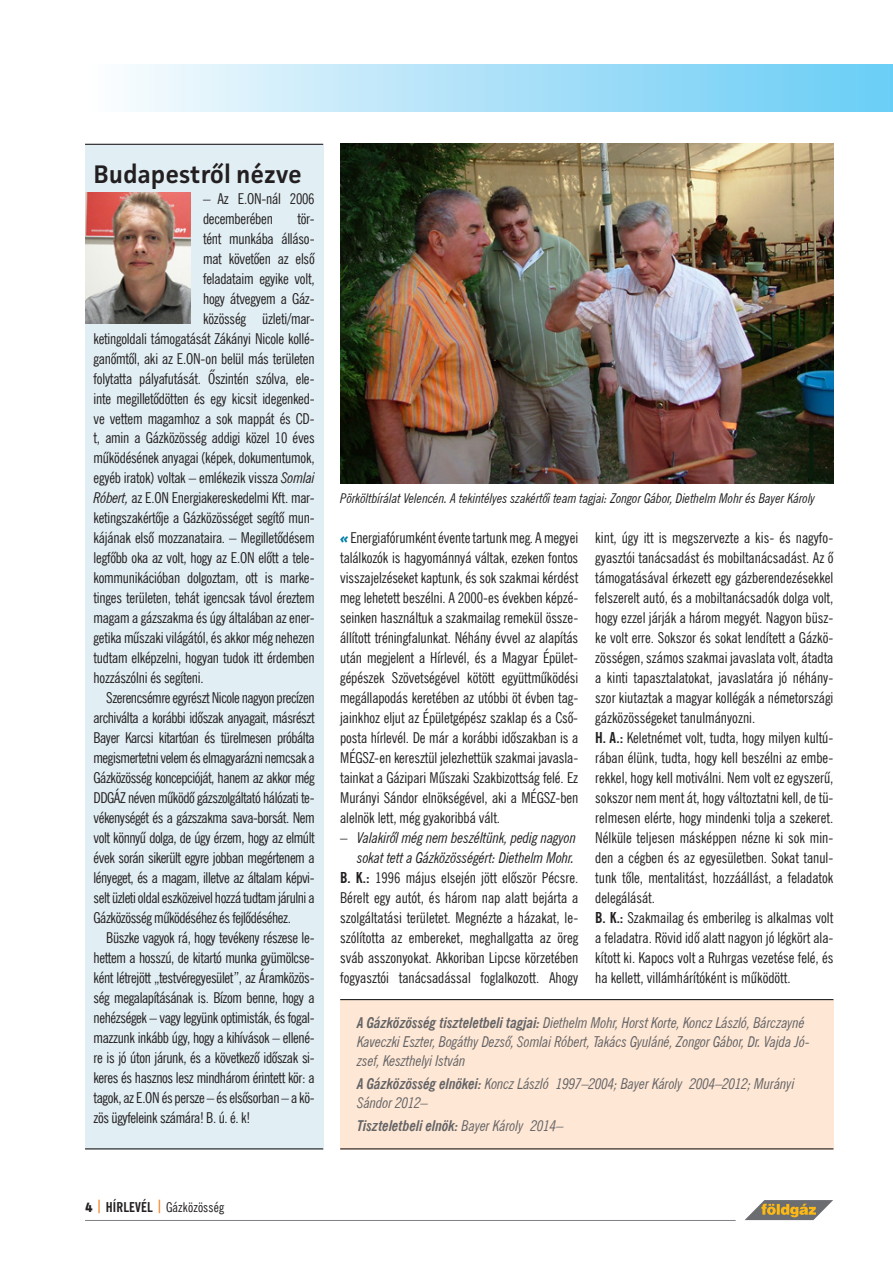
<style>
.page{position:relative;width:893px;height:1263px;background:#fff}
.page>*{position:absolute;margin:0;border:0;box-sizing:border-box;transform-origin:0 0}
.t1{font:600 25.5px "Facit";color:#231f20}
.t2{font:15px/20px "News Gothic Condensed";letter-spacing:-.015em;color:#231f20;text-align:justify}
.t3{font:italic condensed 15px/18.8px "News Gothic";letter-spacing:-.005em;color:#636366}
.t4{font:italic condensed 15px/20px "News Gothic";letter-spacing:-.005em;color:#231f20;text-align:right}
.t5{font:italic 700 condensed 15px "News Gothic";letter-spacing:-.005em;color:#636366}
.t6{font:italic condensed 13.5px "News Gothic";color:#231f20}
.t7{font:13.5px "News Gothic Condensed";letter-spacing:.01em;color:#231f20}
.s1{font-family:"News Gothic";font-style:italic;font-stretch:condensed}
.s2{font-family:"News Gothic";font-weight:700;font-stretch:condensed}
.s3{font-weight:700}
.s4{font-weight:400}
.s5{font-family:"Facit";font-weight:700;font-style:italic;font-size:13.5px;color:#007ea4}
.s6{font-family:"Facit";font-weight:700}
.s7{font-family:"News Gothic";font-weight:700;font-stretch:condensed;color:#f58220}
</style>
<div class="page">
<hr style="left:85px;top:1220px;width:651px;height:1px;background:#808285">
<svg style="left:745px;top:1200px;width:88px;height:20px"></svg>
<div style="left:85px;top:144px;width:238px;height:1005px;background:#e1eef4"></div>
<div style="left:85px;top:64px;width:808px;height:47px;background:linear-gradient(to right,#fafbfd,#66cbf5)"></div>
<div style="left:340px;top:1000px;width:493px;height:149px;background:#fee7d4"></div>
<hr style="left:340px;top:999px;width:493px;height:1px;background:#231f20">
<hr style="left:340px;top:1148px;width:493px;height:1px;background:#231f20">
<hr style="left:85px;top:1148px;width:238px;height:1px;background:#231f20">
<hr style="left:85px;top:144px;width:238px;height:1px;background:#231f20">
<img style="left:340px;top:144px;width:493px;height:339px">
<img style="left:85px;top:192px;width:105px;height:132px">
<h1 class="t1" style="left:94px;top:158px;width:210px">Budapestről nézve</h1>
<p class="t2" style="left:203px;top:188px;width:113px">– Az E.ON-nál 2006 decemberében</p>
<p class="t2" style="left:297px;top:208px;width:19px">tör-</p>
<p class="t2" style="left:203px;top:228px;width:113px">tént munkába álláso-</p>
<p class="t2" style="left:203px;top:248px;width:113px">mat követôen az elsô</p>
<p class="t2" style="left:203px;top:268px;width:113px">feladataim egyike volt,</p>
<p class="t2" style="left:203px;top:288px;width:113px">hogy átvegyem a Gáz-</p>
<p class="t2" style="left:203px;top:308px;width:113px">közösség üzleti/mar-</p>
<p class="t2" style="left:94px;top:328px;width:223px">ketingoldali támogatását Zákányi Nicole kollé-</p>
<p class="t2" style="left:94px;top:348px;width:223px">ganômtôl, aki az E.ON-on belül más területen</p>
<p class="t2" style="left:94px;top:368px;width:223px">folytatta pályafutását. Ôszintén szólva, ele-</p>
<p class="t2" style="left:94px;top:388px;width:223px">inte megilletôdötten és egy kicsit idegenked-</p>
<p class="t2" style="left:94px;top:408px;width:223px">ve vettem magamhoz a sok mappát és CD-</p>
<p class="t2" style="left:94px;top:428px;width:223px">t, amin a Gázközösség addigi közel 10 éves</p>
<p class="t2" style="left:94px;top:448px;width:223px">mûködésének anyagai (képek, dokumentumok,</p>
<p class="t2" style="left:94px;top:468px;width:223px">egyéb iratok) voltak – emlékezik vissza <span class="s1">Somlai</span></p>
<p class="t2" style="left:94px;top:488px;width:223px"><span class="s1">Róbert,</span> az E.ON Energiakereskedelmi Kft. mar-</p>
<p class="t2" style="left:94px;top:508px;width:223px">ketingszakértôje a Gázközösséget segítô mun-</p>
<p class="t2" style="left:94px;top:528px;width:223px">kájának elsô mozzanataira. – Megilletôdésem</p>
<p class="t2" style="left:94px;top:548px;width:223px">legfôbb oka az volt, hogy az E.ON elôtt a tele-</p>
<p class="t2" style="left:94px;top:568px;width:223px">kommunikációban dolgoztam, ott is marke-</p>
<p class="t2" style="left:94px;top:588px;width:223px">tinges területen, tehát igencsak távol éreztem</p>
<p class="t2" style="left:94px;top:608px;width:223px">magam a gázszakma és úgy általában az ener-</p>
<p class="t2" style="left:94px;top:628px;width:223px">getika mûszaki világától, és akkor még nehezen</p>
<p class="t2" style="left:94px;top:648px;width:223px">tudtam elképzelni, hogyan tudok itt érdemben</p>
<p class="t2" style="left:94px;top:668px;width:112px">hozzászólni és segíteni.</p>
<p class="t2" style="left:106px;top:688px;width:210px">Szerencsémre egyrészt Nicole nagyon precízen</p>
<p class="t2" style="left:94px;top:708px;width:223px">archiválta a korábbi idôszak anyagait, másrészt</p>
<p class="t2" style="left:94px;top:728px;width:223px">Bayer Karcsi kitartóan és türelmesen próbálta</p>
<p class="t2" style="left:94px;top:748px;width:223px">megismertetni velem és elmagyarázni nemcsak a</p>
<p class="t2" style="left:94px;top:768px;width:223px">Gázközösség koncepcióját, hanem az akkor még</p>
<p class="t2" style="left:94px;top:788px;width:223px">DDGÁZ néven mûködô gázszolgáltató hálózati te-</p>
<p class="t2" style="left:94px;top:808px;width:223px">vékenységét és a gázszakma sava-borsát. Nem</p>
<p class="t2" style="left:94px;top:828px;width:223px">volt könnyû dolga, de úgy érzem, hogy az elmúlt</p>
<p class="t2" style="left:94px;top:848px;width:223px">évek során sikerült egyre jobban megértenem a</p>
<p class="t2" style="left:94px;top:868px;width:223px">lényeget, és a magam, illetve az általam képvi-</p>
<p class="t2" style="left:94px;top:888px;width:223px">selt üzleti oldal eszközeivel hozzá tudtam járulni a</p>
<p class="t2" style="left:94px;top:908px;width:199px">Gázközösség mûködéséhez és fejlôdéséhez.</p>
<p class="t2" style="left:106px;top:928px;width:210px">Büszke vagyok rá, hogy tevékeny részese le-</p>
<p class="t2" style="left:94px;top:947px;width:223px">hettem a hosszú, de kitartó munka gyümölcse-</p>
<p class="t2" style="left:94px;top:967px;width:223px">ként létrejött „testvéregyesület”, az Áramközös-</p>
<p class="t2" style="left:94px;top:987px;width:223px">ség megalapításának is. Bízom benne, hogy a</p>
<p class="t2" style="left:94px;top:1007px;width:223px">nehézségek – vagy legyünk optimisták, és fogal-</p>
<p class="t2" style="left:94px;top:1027px;width:223px">mazzunk inkább úgy, hogy a kihívások – ellené-</p>
<p class="t2" style="left:94px;top:1047px;width:223px">re is jó úton járunk, és a következô idôszak si-</p>
<p class="t2" style="left:94px;top:1067px;width:223px">keres és hasznos lesz mindhárom érintett kör: a</p>
<p class="t2" style="left:94px;top:1087px;width:223px">tagok, az E.ON és persze – és elsôsorban – a kö-</p>
<p class="t2" style="left:94px;top:1107px;width:158px">zös ügyfeleink számára! B. ú. é. k!</p>
<p class="t6" style="left:340px;top:491px;width:476px">Pörköltbírálat Velencén. A tekintélyes szakértôi team tagjai: Zongor Gábor, Diethelm Mohr és Bayer Károly</p>
<p class="t2" style="left:595px;top:528px;width:240px;text-align:left">kint, úgy itt is megszervezte a kis- és nagyfo&shy;gyasztói tanácsadást és mobiltanácsadást. Az ô támogatásával érkezett egy gázberendezésekkel felszerelt autó, és a mobiltanácsadók dolga volt, hogy ezzel járják a három megyét. Nagyon büsz&shy;ke volt erre. Sokszor és sokat lendített a Gázkö&shy;zösségen, számos szakmai javaslata volt, átadta a kinti tapasztalatokat, javaslatára jó néhány&shy;szor kiutaztak a magyar kollégák a németországi gázközösségeket tanulmányozni.<br><span class="s2">H. A.:</span> Keletnémet volt, tudta, hogy milyen kultú&shy;rában élünk, tudta, hogy kell beszélni az embe&shy;rekkel, hogy kell motiválni. Nem volt ez egyszerû, sokszor nem ment át, hogy változtatni kell, de tü&shy;relmesen elérte, hogy mindenki tolja a szekeret.<br>Nélküle teljesen másképpen nézne ki sok min&shy;den a cégben és az egyesületben. Sokat tanul&shy;tunk tôle, mentalitást, hozzáállást, a feladatok delegálását.<br><span class="s2">B. K.:</span> Szakmailag és emberileg is alkalmas volt a feladatra. Rövid idô alatt nagyon jó légkört ala&shy;kított ki. Kapocs volt a Ruhrgas vezetése felé, és ha kellett, villámhárítóként is mûködött.</p>
<p class="t3" style="left:357px;top:1014px;width:454px"><span class="s3">A Gázközösség tiszteletbeli tagjai:</span> Diethelm Mohr, Horst Korte, Koncz László, Bárczayné<br>Kaveczki Eszter, Bogáthy Dezsô, Somlai Róbert, Takács Gyuláné, Zongor Gábor, Dr. Vajda Jó&shy;zsef, Keszthelyi István</p>
<p class="t3" style="left:357px;top:1074px;width:439px"><span class="s3">A Gázközösség elnökei:</span> Koncz László 1997–2004; Bayer Károly 2004–2012; Murányi<br>Sándor 2012–</p>
<p class="t5" style="left:357px;top:1116px;width:208px">Tiszteletbeli elnök: <span class="s4">Bayer Károly 2014–</span></p>
<p class="t2" style="left:340px;top:528px;width:240px"><span class="s5">«</span> Energiafórumként évente tartunk meg. A megyei találkozók is hagyománnyá váltak, ezeken fontos visszajelzéseket kaptunk, és sok szakmai kérdést meg lehetett beszélni. A 2000-es években képzé&shy;seinken használtuk a szakmailag remekül össze&shy;állított tréningfalunkat. Néhány évvel az alapítás után megjelent a Hírlevél, és a Magyar Épület&shy;gépészek Szövetségével kötött együttmûködési megállapodás keretében az utóbbi öt évben tag&shy;jainkhoz eljut az Épületgépész szaklap és a Csô&shy;posta hírlevél. De már a korábbi idôszakban is a MÉGSZ-en keresztül jelezhettük szakmai javasla&shy;tainkat a Gázipari Mûszaki Szakbizottság felé. Ez Murányi Sándor elnökségével, aki a MÉGSZ-ben alelnök lett, még gyakoribbá vált.</p>
<p class="t4" style="left:340px;top:828px;width:237px">– Valakirôl még nem beszéltünk, pedig nagyon sokat tett a Gázközösségért: Diethelm Mohr.</p>
<p class="t2" style="left:340px;top:868px;width:240px"><span class="s2">B. K.:</span> 1996 május elsején jött elôször Pécsre.<br>Bérelt egy autót, és három nap alatt bejárta a szolgáltatási területet. Megnézte a házakat, le&shy;szólította az embereket, meghallgatta az öreg sváb asszonyokat. Akkoriban Lipcse körzetében fogyasztói tanácsadással foglalkozott. Ahogy</p>
<p class="t7" style="left:85px;top:1199px;width:140px"><span class="s6">4</span> <span class="s7">|</span> <span class="s2">HÍRLEVÉL</span> <span class="s7">|</span> Gázközösség</p>
</div>
